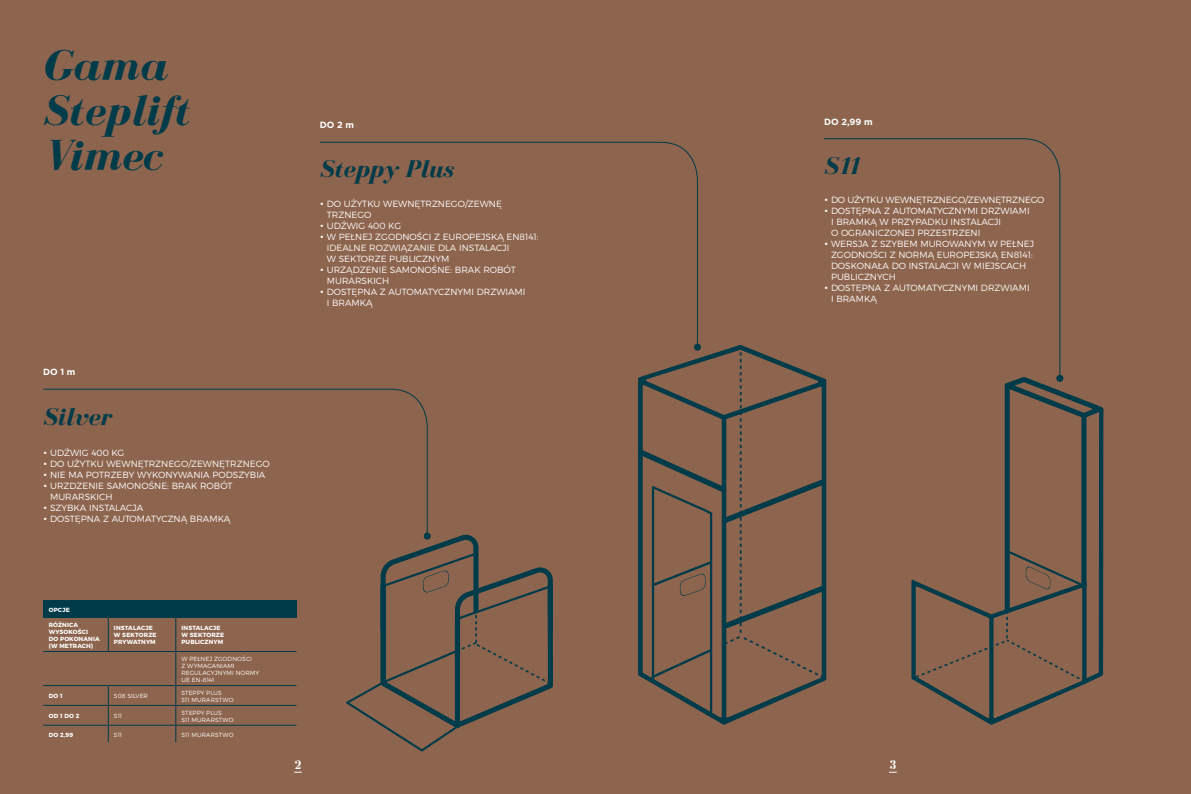
<style>
.page{position:relative;width:1191px;height:794px;background:#8d644d}
.page>*{position:absolute;margin:0;border:0;box-sizing:border-box;transform-origin:0 0}
.t1{font:italic 700 43.9px/44.6px "Bodoni FLF";color:#003b4a}
.t2{font:italic 700 25px "Bodoni FLF";color:#003b4a}
.t3{font:700 13px "Bodoni FLF";color:#fff}
.t4{font:300 9px/11px "Montserrat";color:#fff}
.t5{font:300 9px "Montserrat";letter-spacing:-.02em;color:#fff}
.t6{font:700 9px "Gotham HTF";color:#fff}
.t7{font:300 6px/7px "Montserrat";letter-spacing:.01em;color:#fff}
.t8{font:700 6px/7px "Montserrat";letter-spacing:.02em;color:#fff}
.s1{font-family:"Gotham HTF";font-weight:400}
</style>
<div class="page">
<div style="left:43px;top:600px;width:253px;height:17px;background:#003b4a"></div>
<hr style="left:108px;top:617px;width:1px;height:34px;background:#003b4a">
<hr style="left:175px;top:617px;width:1px;height:34px;background:#003b4a">
<hr style="left:175px;top:652px;width:1px;height:33px;background:#003b4a">
<svg style="left:108px;top:686px;width:1px;height:56px"></svg>
<svg style="left:175px;top:686px;width:1px;height:56px"></svg>
<hr style="left:43px;top:651px;width:65px;height:1px;background:#003b4a">
<hr style="left:108px;top:651px;width:68px;height:1px;background:#003b4a">
<hr style="left:176px;top:651px;width:120px;height:1px;background:#003b4a">
<svg style="left:346px;top:534px;width:207px;height:217px"></svg>
<svg style="left:709px;top:345px;width:117px;height:379px"></svg>
<svg style="left:638px;top:346px;width:187px;height:370px"></svg>
<svg style="left:911px;top:377px;width:192px;height:347px"></svg>
<svg style="left:319px;top:141px;width:379px;height:207px"></svg>
<svg style="left:823px;top:138px;width:237px;height:241px"></svg>
<div style="left:424px;top:532px;width:7px;height:7px;background:#003b4a;border-radius:50%"></div>
<svg style="left:43px;top:388px;width:385px;height:149px"></svg>
<div style="left:694px;top:343px;width:7px;height:8px;background:#003b4a;border-radius:50%"></div>
<div style="left:1056px;top:375px;width:7px;height:7px;background:#003b4a;border-radius:50%"></div>
<hr style="left:43px;top:685px;width:65px;height:1px;background:#003b4a">
<hr style="left:108px;top:685px;width:68px;height:1px;background:#003b4a">
<hr style="left:176px;top:685px;width:120px;height:1px;background:#003b4a">
<hr style="left:43px;top:705px;width:65px;height:1px;background:#003b4a">
<hr style="left:108px;top:705px;width:68px;height:1px;background:#003b4a">
<hr style="left:176px;top:705px;width:120px;height:1px;background:#003b4a">
<hr style="left:43px;top:725px;width:65px;height:1px;background:#003b4a">
<hr style="left:108px;top:725px;width:68px;height:1px;background:#003b4a">
<hr style="left:176px;top:725px;width:120px;height:1px;background:#003b4a">
<h1 class="t1" style="left:43px;top:45px;width:147px">Gama<br>Steplift<br>Vimec</h1>
<p class="t6" style="left:43px;top:367px;width:34px">DO 1 m</p>
<h2 class="t2" style="left:43px;top:403px;width:70px">Silver</h2>
<p class="t4" style="left:43px;top:446px;width:83px"><span class="s1">•</span> UDŹWIG 400 KG</p>
<p class="t4" style="left:43px;top:457px;width:228px"><span class="s1">•</span> DO UŻYTKU WEWNĘTRZNEGO/ZEWNĘTRZNEGO</p>
<p class="t4" style="left:43px;top:468px;width:224px"><span class="s1">•</span> NIE MA POTRZEBY WYKONYWANIA PODSZYBIA</p>
<p class="t4" style="left:50px;top:479px;width:184px;text-indent:-7px"><span class="s1">•</span> URZDZENIE SAMONOŚNE: BRAK ROBÓT<br>MURARSKICH</p>
<p class="t4" style="left:43px;top:501px;width:102px"><span class="s1">•</span> SZYBKA INSTALACJA</p>
<p class="t4" style="left:43px;top:512px;width:189px"><span class="s1">•</span> DOSTĘPNA Z AUTOMATYCZNĄ BRAMKĄ</p>
<p class="t6" style="left:320px;top:120px;width:36px">DO 2 m</p>
<p class="t6" style="left:824px;top:116px;width:50px">DO 2,99 m</p>
<h2 class="t2" style="left:320px;top:156px;width:135px">Steppy Plus</h2>
<h2 class="t2" style="left:824px;top:152px;width:40px">S11</h2>
<p class="t4" style="left:327px;top:198px;width:177px;text-indent:-7px"><span class="s1">•</span> DO UŻYTKU WEWNĘTRZNEGO/ZEWNĘ<br>TRZNEGO</p>
<p class="t4" style="left:320px;top:220px;width:83px"><span class="s1">•</span> UDŹWIG 400 KG</p>
<p class="t4" style="left:327px;top:231px;width:213px;text-indent:-7px"><span class="s1">•</span> W PEŁNEJ ZGODNOŚCI Z EUROPEJSKĄ EN8141:<br>IDEALNE ROZWIĄZANIE DLA INSTALACJI<br>W SEKTORZE PUBLICZNYM</p>
<p class="t4" style="left:327px;top:264px;width:190px;text-indent:-7px"><span class="s1">•</span> URZĄDZENIE SAMONOŚNE: BRAK ROBÓT<br>MURARSKICH</p>
<p class="t4" style="left:327px;top:286px;width:200px;text-indent:-7px"><span class="s1">•</span> DOSTĘPNA Z AUTOMATYCZNYMI DRZWIAMI<br>I BRAMKĄ</p>
<p class="t5" style="left:824px;top:193px;width:222px"><span class="s1">•</span> DO UŻYTKU WEWNĘTRZNEGO/ZEWNĘTRZNEGO</p>
<p class="t4" style="left:831px;top:205px;width:200px;text-indent:-7px"><span class="s1">•</span> DOSTĘPNA Z AUTOMATYCZNYMI DRZWIAMI<br>I BRAMKĄ W PRZYPADKU INSTALACJI<br>O OGRANICZONEJ PRZESTRZENI</p>
<p class="t4" style="left:831px;top:238px;width:205px;text-indent:-7px"><span class="s1">•</span> WERSJA Z SZYBEM MUROWANYM W PEŁNEJ<br>ZGODNOŚCI Z NORMĄ EUROPEJSKĄ EN8141:<br>DOSKONAŁA DO INSTALACJI W MIEJSCACH<br>PUBLICZNYCH</p>
<p class="t4" style="left:831px;top:282px;width:200px;text-indent:-7px"><span class="s1">•</span> DOSTĘPNA Z AUTOMATYCZNYMI DRZWIAMI<br>I BRAMKĄ</p>
<p class="t8" style="left:49px;top:606px;width:22px">OPCJE</p>
<p class="t8" style="left:49px;top:621px;width:52px">RÓŻNICA<br>WYSOKOŚCI<br>DO POKONANIA (W METRACH)</p>
<p class="t8" style="left:114px;top:624px;width:44px">INSTALACJE<br>W SEKTORZE<br>PRYWATNYM</p>
<p class="t8" style="left:181px;top:624px;width:44px">INSTALACJE<br>W SEKTORZE<br>PUBLICZNYM</p>
<p class="t7" style="left:181px;top:654px;width:79px">W PEŁNEJ ZGODNOŚCI<br>Z WYMAGANIAMI<br>REGULACYJNYMI NORMY<br>UE EN-8141</p>
<p class="t8" style="left:49px;top:692px;width:15px">DO 1</p>
<p class="t7" style="left:114px;top:692px;width:35px">S08 SILVER</p>
<p class="t7" style="left:181px;top:688px;width:54px">STEPPY PLUS<br>S11 MURARSTWO</p>
<p class="t8" style="left:49px;top:712px;width:32px">OD 1 DO 2</p>
<p class="t7" style="left:114px;top:712px;width:10px">S11</p>
<p class="t7" style="left:181px;top:708px;width:54px">STEPPY PLUS<br>S11 MURARSTWO</p>
<p class="t8" style="left:49px;top:730px;width:26px">DO 2,99</p>
<p class="t7" style="left:114px;top:730px;width:10px">S11</p>
<p class="t7" style="left:181px;top:730px;width:54px">S11 MURARSTWO</p>
<h3 class="t3" style="left:294px;top:758px;width:9px">2</h3>
<h3 class="t3" style="left:889px;top:758px;width:9px">3</h3>
</div>
